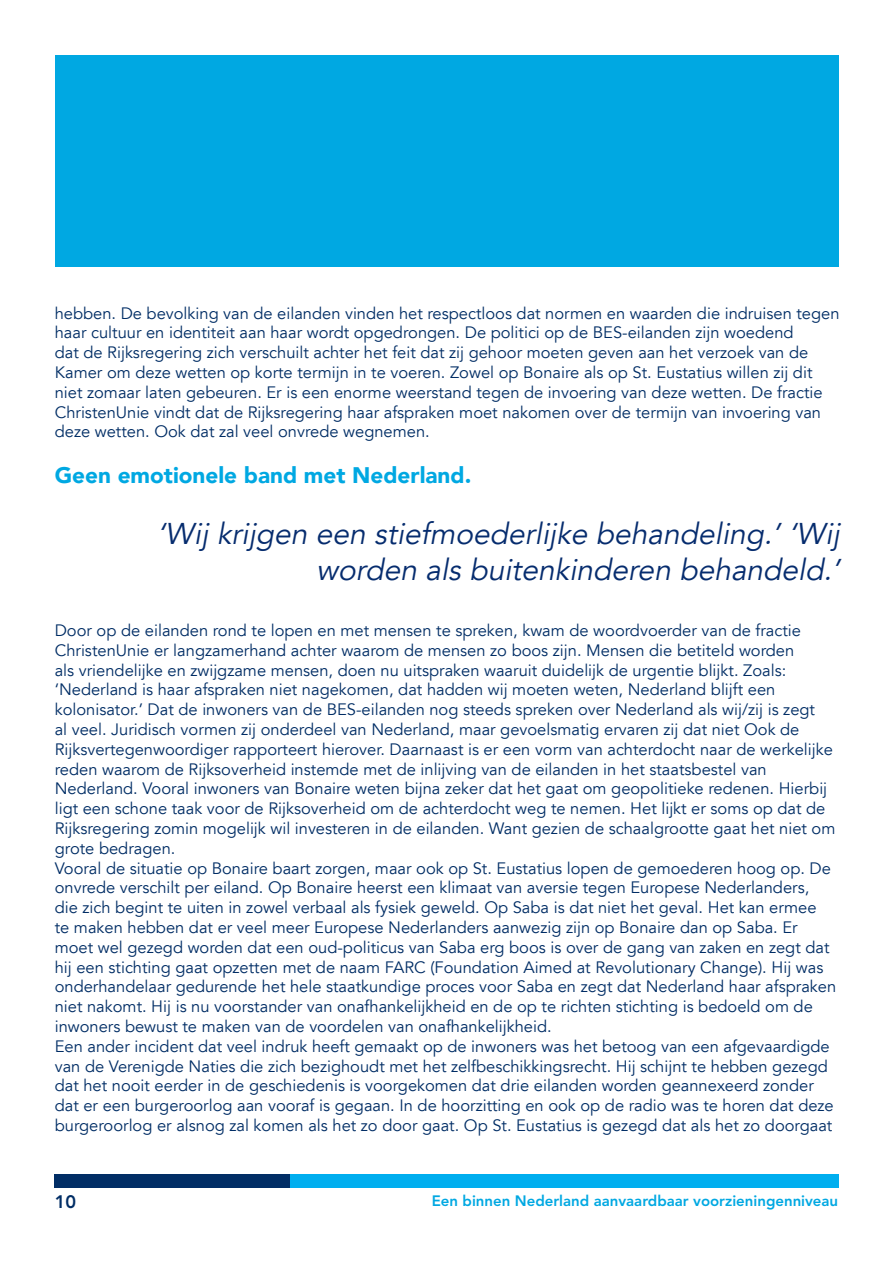
<style>
.page{position:relative;width:893px;height:1263px;background:#fff}
.page>*{position:absolute;margin:0;border:0;box-sizing:border-box;transform-origin:0 0}
.t1{font:italic 30px/36px "Avenir LT";color:#062c6e;text-align:right}
.t2{font:900 22.5px "Avenir LT";color:#00a8e2}
.t3{font:800 18px "Avenir LT Std";color:#012d65}
.t4{font:16.5px/19.8px "Avenir LT";color:#012d65}
.t5{font:800 15px "Avenir LT Std";color:#00a8e2}
</style>
<div class="page">
<div style="left:55px;top:55px;width:783px;height:211px;background:#00a8e2"></div>
<div style="left:54px;top:1174px;width:237px;height:13px;background:#012d65"></div>
<div style="left:291px;top:1174px;width:548px;height:13px;background:#00aeef"></div>
<p class="t4" style="left:55px;top:303px;width:786px">hebben. De bevolking van de eilanden vinden het respectloos dat normen en waarden die indruisen tegen haar cultuur en identiteit aan haar wordt opgedrongen. De politici op de BES-eilanden zijn woedend<br>dat de Rijksregering zich verschuilt achter het feit dat zij gehoor moeten geven aan het verzoek van de Kamer om deze wetten op korte termijn in te voeren. Zowel op Bonaire als op St. Eustatius willen zij dit niet zomaar laten gebeuren. Er is een enorme weerstand tegen de invoering van deze wetten. De fractie ChristenUnie vindt dat de Rijksregering haar afspraken moet nakomen over de termijn van invoering van deze wetten. Ook dat zal veel onvrede wegnemen.</p>
<h2 class="t2" style="left:55px;top:461px;width:418px">Geen emotionele band met Nederland.</h2>
<h1 class="t1" style="left:157px;top:517px;width:690px">‘Wij krijgen een stiefmoederlijke behandeling.’ ‘Wij worden als buitenkinderen behandeld.’</h1>
<p class="t4" style="left:55px;top:621px;width:783px">Door op de eilanden rond te lopen en met mensen te spreken, kwam de woordvoerder van de fractie ChristenUnie er langzamerhand achter waarom de mensen zo boos zijn. Mensen die betiteld worden<br>als vriendelijke en zwijgzame mensen, doen nu uitspraken waaruit duidelijk de urgentie blijkt. Zoals: ‘Nederland is haar afspraken niet nagekomen, dat hadden wij moeten weten, Nederland blijft een kolonisator.’ Dat de inwoners van de BES-eilanden nog steeds spreken over Nederland als wij/zij is zegt<br>al veel. Juridisch vormen zij onderdeel van Nederland, maar gevoelsmatig ervaren zij dat niet Ook de Rijksvertegenwoordiger rapporteert hierover. Daarnaast is er een vorm van achterdocht naar de werkelijke reden waarom de Rijksoverheid instemde met de inlijving van de eilanden in het staatsbestel van Nederland. Vooral inwoners van Bonaire weten bijna zeker dat het gaat om geopolitieke redenen. Hierbij ligt een schone taak voor de Rijksoverheid om de achterdocht weg te nemen. Het lijkt er soms op dat de Rijksregering zomin mogelijk wil investeren in de eilanden. Want gezien de schaalgrootte gaat het niet om grote bedragen.<br>Vooral de situatie op Bonaire baart zorgen, maar ook op St. Eustatius lopen de gemoederen hoog op. De onvrede verschilt per eiland. Op Bonaire heerst een klimaat van aversie tegen Europese Nederlanders, die zich begint te uiten in zowel verbaal als fysiek geweld. Op Saba is dat niet het geval. Het kan ermee<br>te maken hebben dat er veel meer Europese Nederlanders aanwezig zijn op Bonaire dan op Saba. Er moet wel gezegd worden dat een oud-politicus van Saba erg boos is over de gang van zaken en zegt dat hij een stichting gaat opzetten met de naam FARC (Foundation Aimed at Revolutionary Change). Hij was onderhandelaar gedurende het hele staatkundige proces voor Saba en zegt dat Nederland haar afspraken niet nakomt. Hij is nu voorstander van onafhankelijkheid en de op te richten stichting is bedoeld om de inwoners bewust te maken van de voordelen van onafhankelijkheid.<br>Een ander incident dat veel indruk heeft gemaakt op de inwoners was het betoog van een afgevaardigde van de Verenigde Naties die zich bezighoudt met het zelfbeschikkingsrecht. Hij schijnt te hebben gezegd dat het nooit eerder in de geschiedenis is voorgekomen dat drie eilanden worden geannexeerd zonder dat er een burgeroorlog aan vooraf is gegaan. In de hoorzitting en ook op de radio was te horen dat deze burgeroorlog er alsnog zal komen als het zo door gaat. Op St. Eustatius is gezegd dat als het zo doorgaat</p>
<p class="t3" style="left:55px;top:1191px;width:23px">10</p>
<p class="t5" style="left:432px;top:1192px;width:408px">Een binnen Nederland aanvaardbaar voorzieningenniveau</p>
</div>
